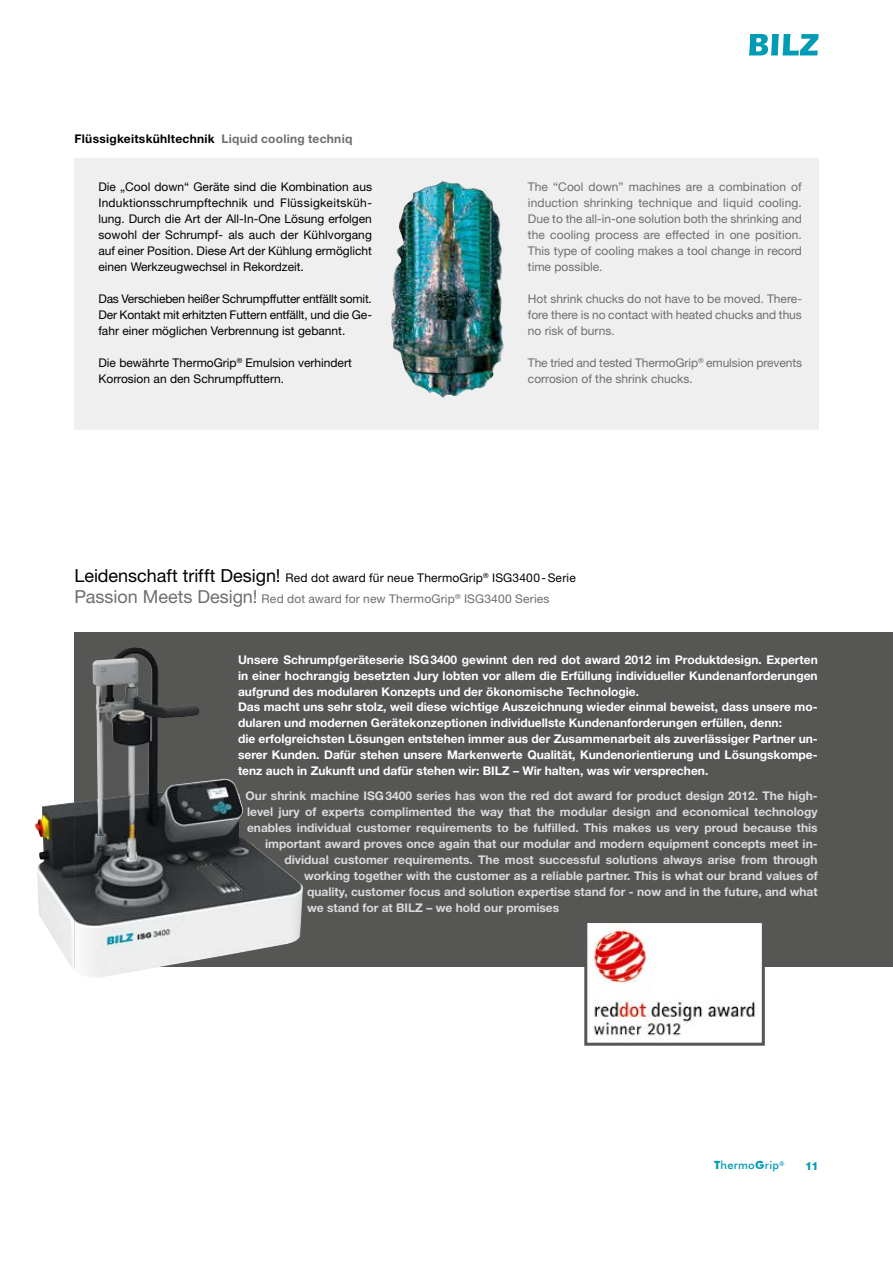
<style>
.page{position:relative;width:893px;height:1263px;background:#fff}
.page>*{position:absolute;margin:0;border:0;box-sizing:border-box;transform-origin:0 0}
.t1{font:700 12px/15.9px "Helvetica Neue LT";color:#fff}
.t2{font:12px/15.9px "Helvetica Neue LT";color:#000;text-align:justify}
.t3{font:700 12px "Helvetica Neue LT";color:#d9dada}
.t4{font:12px/15.9px "Helvetica Neue LT";letter-spacing:-.005em;color:#6e6e6e;text-align:justify}
.t5{font:700 12px "Helvetica Neue LT";letter-spacing:.02em;color:#000}
.t6{font:500 11.25px "Futura BT";letter-spacing:.02em;color:#009bb4}
.t7{font:800 11.25px "Helvetica Neue LT";color:#009bb4}
.t8{font:500 6.45px "Futura BT";color:#009bb4}
.s1{color:#6e6e6e}
.s2{font-size:18px}
.s3{font-size:18px;color:#6e6e6e}
.s4{font-weight:700}
</style>
<div class="page">
<svg style="left:749px;top:34px;width:70px;height:21px"></svg>
<div style="left:75px;top:159px;width:744px;height:271px;background:#efefef"></div>
<img style="left:391px;top:181px;width:113px;height:217px">
<div style="left:75px;top:632px;width:818px;height:335px;background:#565655"></div>
<img style="left:588px;top:924px;width:173px;height:112px">
<div style="left:584px;top:920px;width:181px;height:126px;border:3px solid #565655"></div>
<img style="left:35px;top:802px;width:122px;height:175px">
<img style="left:75px;top:647px;width:228px;height:320px">
<p class="t5" style="left:75px;top:132px;width:279px">Flüssigkeitskühltechnik <span class="s1">Liquid cooling techniq</span></p>
<p class="t2" style="left:98px;top:179px;width:275px">Die „Cool down“ Geräte sind die Kombination aus Induktionsschrumpftechnik und Flüssigkeitsküh&shy;lung. Durch die Art der All-In-One Lösung erfolgen sowohl der Schrumpf- als auch der Kühlvorgang auf einer Position. Diese Art der Kühlung ermöglicht einen Werkzeugwechsel in Rekordzeit.</p>
<p class="t2" style="left:98px;top:291px;width:275px">Das Verschieben heißer Schrumpffutter entfällt somit.<br>Der Kontakt mit erhitzten Futtern entfällt, und die Ge&shy;fahr einer möglichen Verbrennung ist gebannt.</p>
<p class="t2" style="left:98px;top:354px;width:255px">Die bewährte ThermoGrip<sup>®</sup> Emulsion verhindert<br>Korrosion an den Schrumpffuttern.</p>
<p class="t4" style="left:528px;top:179px;width:276px">The “Cool down” machines are a combination of induction shrinking technique and liquid cooling.<br>Due to the all-in-one solution both the shrinking and the cooling process are effected in one position.<br>This type of cooling makes a tool change in record time possible.</p>
<p class="t4" style="left:528px;top:291px;width:276px">Hot shrink chucks do not have to be moved. There&shy;fore there is no contact with heated chucks and thus no risk of burns.</p>
<p class="t4" style="left:528px;top:354px;width:276px">The tried and tested ThermoGrip<sup>®</sup> emulsion prevents corrosion of the shrink chucks.</p>
<p class="t2" style="left:74px;top:567px;width:503px;line-height:21px"><span class="s2">Leidenschaft trifft Design!</span> Red dot award für neue ThermoGrip<sup>®</sup> ISG3400 - Serie<br><span class="s3">Passion Meets Design!</span> <span class="s1">Red dot award for new ThermoGrip</span><sup>®</sup> <span class="s1">ISG3400 Series</span></p>
<p class="t1" style="left:238px;top:651px;width:581px">Unsere Schrumpfgeräteserie ISG3400 gewinnt den red dot award 2012 im Produktdesign. Experten in einer hochrangig besetzten Jury lobten vor allem die Erfüllung individueller Kundenanforderungen aufgrund des modularen Konzepts und der ökonomische Technologie.<br>Das macht uns sehr stolz, weil diese wichtige Auszeichnung wieder einmal beweist, dass unsere mo&shy;dularen und modernen Gerätekonzeptionen individuellste Kundenanforderungen erfüllen, denn:<br>die erfolgreichsten Lösungen entstehen immer aus der Zusammenarbeit als zuverlässiger Partner un&shy;serer Kunden. Dafür stehen unsere Markenwerte Qualität, Kundenorientierung und Lösungskompe&shy;tenz auch in Zukunft und dafür stehen wir: BILZ – Wir halten, was wir versprechen.</p>
<p class="t3" style="left:246px;top:788px;width:574px">Our shrink machine ISG3400 series has won the red dot award for product design 2012. The high-</p>
<p class="t3" style="left:247px;top:804px;width:572px">level jury of experts complimented the way that the modular design and economical technology</p>
<p class="t3" style="left:247px;top:820px;width:572px">enables individual customer requirements to be fulfilled. This makes us very proud because this</p>
<p class="t3" style="left:265px;top:836px;width:554px">important award proves once again that our modular and modern equipment concepts meet in-</p>
<p class="t3" style="left:285px;top:852px;width:535px">dividual customer requirements. The most successful solutions always arise from through</p>
<p class="t3" style="left:304px;top:868px;width:515px">working together with the customer as a reliable partner. This is what our brand values of</p>
<p class="t3" style="left:307px;top:884px;width:512px">quality, customer focus and solution expertise stand for - now and in the future, and what</p>
<p class="t3" style="left:307px;top:900px;width:254px">we stand for at BILZ – we hold our promises</p>
<p class="t6" style="left:714px;top:1158px;width:66px"><span class="s4">T</span>hermo<span class="s4">G</span>rip</p>
<p class="t7" style="left:805px;top:1159px;width:15px">11</p>
<p class="t8" style="left:779px;top:1159px;width:7px">®</p>
</div>
